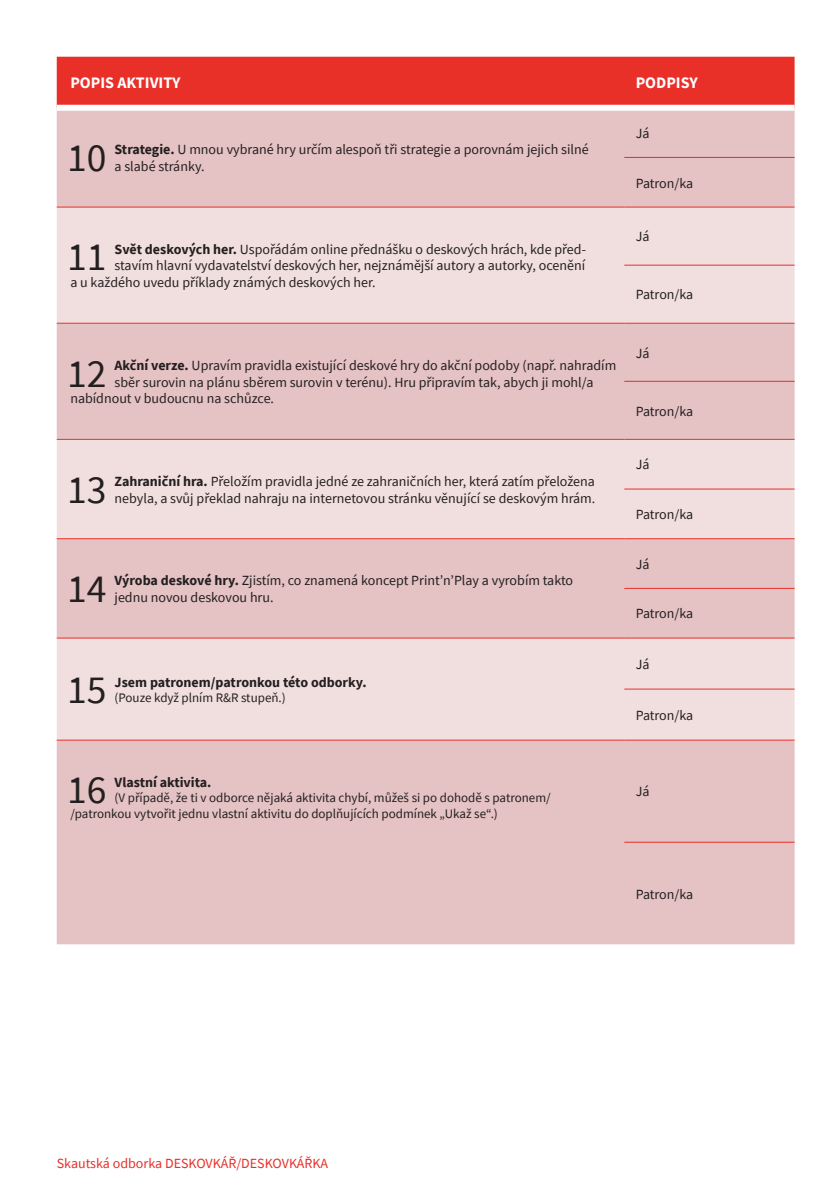
<style>
.page{position:relative;width:840px;height:1191px;background:#fff}
.page>*{position:absolute;margin:0;border:0;box-sizing:border-box;transform-origin:0 0}
.t1{font:39.6px "Source Sans Pro";color:#231f20}
.t2{font:700 16px "Source Sans Pro";color:#fff}
.t3{font:14px/16.8px "Source Sans Pro";color:#231f20}
.t4{font:700 14px "Source Sans Pro";color:#231f20}
.t5{font:14px "Source Sans Pro";color:#e82f28}
.t6{font:13px/15.6px "Source Sans Pro";color:#231f20}
.s1{font-weight:700}
</style>
<div class="page">
<div style="left:57px;top:57px;width:737px;height:48px;background:#e82f28"></div>
<div style="left:57px;top:111px;width:737px;height:833px;background:#e5c2c3"></div>
<svg style="left:57px;top:208px;width:737px;height:532px;fill:#f1dfdf"></svg>
<hr style="left:57px;top:207px;width:567px;height:1px;background:#e82f28">
<hr style="left:57px;top:323px;width:567px;height:1px;background:#e82f28">
<hr style="left:57px;top:439px;width:567px;height:1px;background:#e82f28">
<hr style="left:57px;top:538px;width:567px;height:1px;background:#e82f28">
<hr style="left:57px;top:637px;width:567px;height:1px;background:#e82f28">
<hr style="left:57px;top:740px;width:567px;height:1px;background:#e82f28">
<hr style="left:624px;top:157px;width:170px;height:1px;background:#e82f28">
<hr style="left:624px;top:207px;width:170px;height:1px;background:#e82f28">
<hr style="left:624px;top:323px;width:170px;height:1px;background:#e82f28">
<hr style="left:624px;top:439px;width:170px;height:1px;background:#e82f28">
<hr style="left:624px;top:538px;width:170px;height:1px;background:#e82f28">
<hr style="left:624px;top:637px;width:170px;height:1px;background:#e82f28">
<hr style="left:624px;top:740px;width:170px;height:1px;background:#e82f28">
<hr style="left:624px;top:265px;width:170px;height:1px;background:#e82f28">
<hr style="left:624px;top:381px;width:170px;height:1px;background:#e82f28">
<hr style="left:624px;top:489px;width:170px;height:1px;background:#e82f28">
<hr style="left:624px;top:588px;width:170px;height:1px;background:#e82f28">
<hr style="left:624px;top:688px;width:170px;height:1px;background:#e82f28">
<hr style="left:624px;top:842px;width:170px;height:1px;background:#e82f28">
<p class="t2" style="left:70px;top:72px;width:111px">POPIS AKTIVITY</p>
<p class="t2" style="left:635px;top:72px;width:63px">PODPISY</p>
<h1 class="t1" style="left:67px;top:132px;width:41px">10</h1>
<p class="t3" style="left:114px;top:141px;width:475px"><span class="s1">Strategie.</span> U mnou vybrané hry určím alespoň tři strategie a porovnám jejich silné a slabé stránky.</p>
<h1 class="t1" style="left:67px;top:231px;width:41px">11</h1>
<p class="t3" style="left:114px;top:240px;width:472px"><span class="s1">Svět deskových her.</span> Uspořádám online přednášku o deskových hrách, kde před-</p>
<p class="t3" style="left:114px;top:257px;width:472px">stavím hlavní vydavatelství deskových her, nejznámější autory a autorky, ocenění</p>
<p class="t3" style="left:70px;top:274px;width:306px">a u každého uvedu příklady známých deskových her.</p>
<h1 class="t1" style="left:67px;top:347px;width:41px">12</h1>
<p class="t3" style="left:114px;top:356px;width:503px"><span class="s1">Akční verze.</span> Upravím pravidla existující deskové hry do akční podoby (např. nahradím</p>
<p class="t3" style="left:114px;top:373px;width:480px">sběr surovin na plánu sběrem surovin v terénu). Hru připravím tak, abych ji mohl/a</p>
<p class="t3" style="left:70px;top:390px;width:205px">nabídnout v budoucnu na schůzce.</p>
<h1 class="t1" style="left:67px;top:464px;width:41px">13</h1>
<p class="t3" style="left:114px;top:472px;width:482px"><span class="s1">Zahraniční hra.</span> Přeložím pravidla jedné ze zahraničních her, která zatím přeložena nebyla, a svůj překlad nahraju na internetovou stránku věnující se deskovým hrám.</p>
<h1 class="t1" style="left:67px;top:563px;width:41px">14</h1>
<p class="t3" style="left:114px;top:572px;width:460px"><span class="s1">Výroba deskové hry.</span> Zjistím, co znamená koncept Print’n’Play a vyrobím takto jednu novou deskovou hru.</p>
<h1 class="t1" style="left:67px;top:664px;width:41px">15</h1>
<p class="t4" style="left:114px;top:673px;width:253px">Jsem patronem/patronkou této odborky.</p>
<p class="t6" style="left:114px;top:689px;width:172px">(Pouze když plním R&amp;R stupeň.)</p>
<p class="t3" style="left:635px;top:124px;width:15px">Já</p>
<p class="t3" style="left:635px;top:174px;width:59px">Patron/ka</p>
<p class="t3" style="left:635px;top:228px;width:15px">Já</p>
<p class="t3" style="left:635px;top:286px;width:59px">Patron/ka</p>
<p class="t3" style="left:635px;top:344px;width:15px">Já</p>
<p class="t3" style="left:635px;top:402px;width:59px">Patron/ka</p>
<p class="t3" style="left:635px;top:456px;width:15px">Já</p>
<p class="t3" style="left:635px;top:506px;width:59px">Patron/ka</p>
<p class="t3" style="left:635px;top:555px;width:15px">Já</p>
<p class="t3" style="left:635px;top:605px;width:59px">Patron/ka</p>
<p class="t3" style="left:635px;top:655px;width:15px">Já</p>
<p class="t3" style="left:635px;top:706px;width:59px">Patron/ka</p>
<h1 class="t1" style="left:67px;top:764px;width:41px">16</h1>
<p class="t4" style="left:114px;top:773px;width:98px">Vlastní aktivita.</p>
<p class="t6" style="left:70px;top:790px;width:481px;text-indent:44px">(V případě, že ti v odborce nějaká aktivita chybí, můžeš si po dohodě s patronem/ /patronkou vytvořit jednu vlastní aktivitu do doplňujících podmínek „Ukaž se“.)</p>
<p class="t3" style="left:635px;top:783px;width:15px">Já</p>
<p class="t3" style="left:635px;top:885px;width:59px">Patron/ka</p>
<p class="t5" style="left:57px;top:1154px;width:273px">Skautská odborka DESKOVKÁŘ/DESKOVKÁŘKA</p>
</div>
